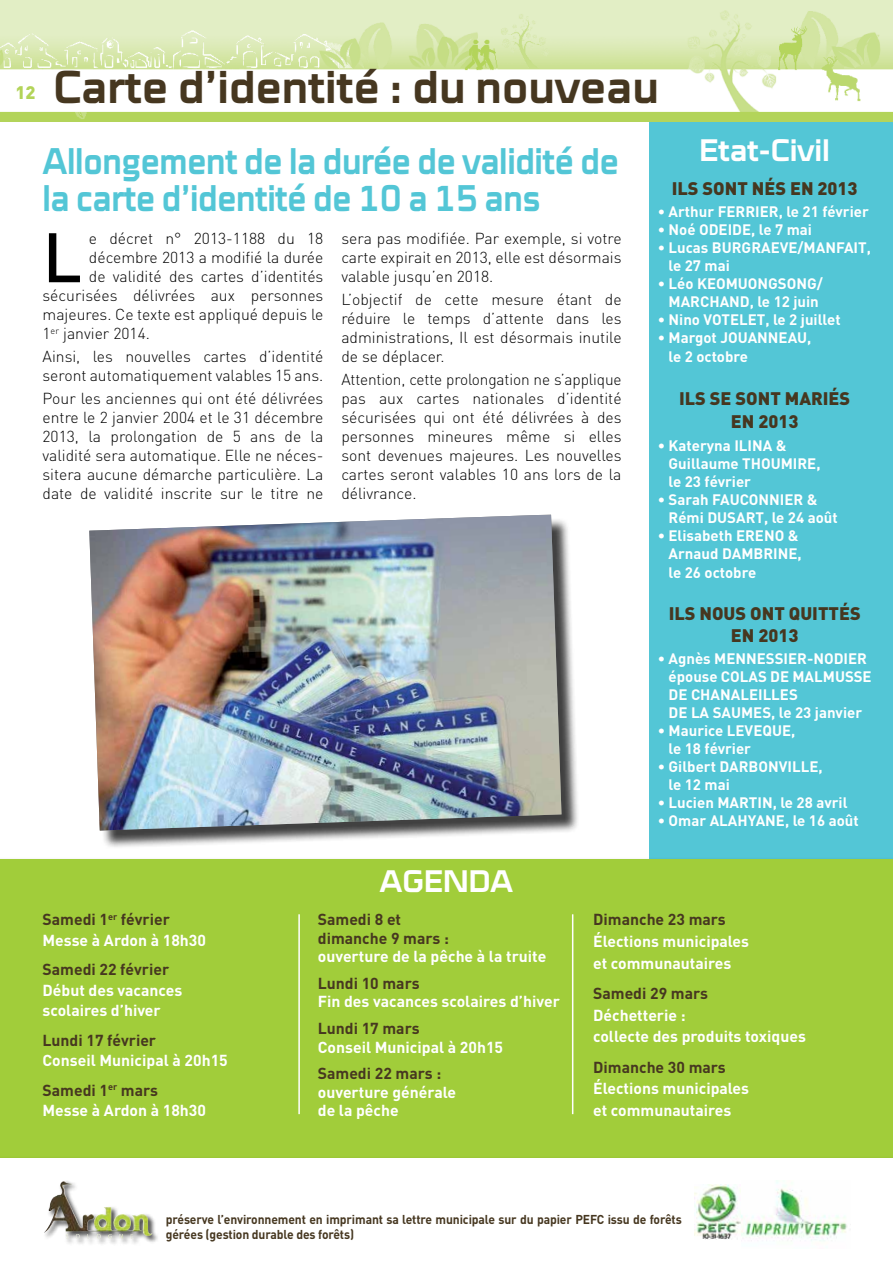
<style>
.page{position:relative;width:893px;height:1263px;background:#fff}
.page>*{position:absolute;margin:0;border:0;box-sizing:border-box;transform-origin:0 0}
.t1{font:500 68.85px "DIN";color:#000}
.t2{font:700 46.5px "Cube";color:#463720}
.t3{font:700 37.5px/37.5px "Cube";letter-spacing:-.01em;color:#53c6d6;scale:.91 1}
.t4{font:700 31.5px "Cube";color:#fff}
.t5{font:900 18px/23.4px "DIN";color:#463720;text-align:right}
.t6{font:900 18px "DIN";color:#b3d459}
.t7{font:300 15.75px/18.9px "DIN";color:#000;text-align:justify}
.t8{font:700 15.75px/21.8px "DIN";color:#fff}
.t9{font:700 15.75px/18.5px "DIN";color:#463720}
.t10{font:700 15px/18px "DIN";color:#fff}
.t11{font:700 12.75px/15.3px "DIN";letter-spacing:-.01em;color:#463720;scale:.95 1}
.s1{color:#463720}
</style>
<div class="page">
<div style="left:649px;top:85px;width:244px;height:786px;background:#53c6d6"></div>
<img style="left:0;top:0;width:893px;height:122px">
<div style="left:0;top:859px;width:893px;height:385px;background:#a1cd3a"></div>
<div style="left:0;top:1156px;width:893px;height:107px;background:#000;opacity:.75"></div>
<div style="left:0;top:1159px;width:893px;height:104px;background:#fff"></div>
<div style="left:43px;top:1180px;width:117px;height:66px;background:#000;opacity:.75"></div>
<img style="left:44px;top:1181px;width:108px;height:55px">
<div style="left:92px;top:517px;width:488px;height:332px;background:#000;opacity:.75"></div>
<img style="left:89px;top:514px;width:472px;height:316px">
<img style="left:741px;top:1180px;width:106px;height:61px">
<img style="left:694px;top:1184px;width:46px;height:56px">
<hr style="left:572px;top:914px;width:1px;height:200px;background:#fff">
<hr style="left:298px;top:914px;width:2px;height:200px;background:#fff">
<p class="t6" style="left:16px;top:80px;width:22px">12</p>
<h2 class="t2" style="left:53px;top:60px;width:607px">Carte d’identité : du nouveau</h2>
<h3 class="t3" style="left:43px;top:142px;width:635px">Allongement de la durée de validité de la carte d’identité de 10 a 15 ans</h3>
<h1 class="t1" style="left:43px;top:213px;width:41px">L</h1>
<p class="t7" style="left:89px;top:229px;width:236px">e décret n° 2013-1188 du 18</p>
<p class="t7" style="left:89px;top:248px;width:236px">décembre 2013 a modifié la durée</p>
<p class="t7" style="left:89px;top:267px;width:236px">de validité des cartes d’identités</p>
<p class="t7" style="left:43px;top:286px;width:282px">sécurisées délivrées aux personnes</p>
<p class="t7" style="left:43px;top:305px;width:282px">majeures. Ce texte est appliqué depuis le</p>
<p class="t7" style="left:43px;top:324px;width:109px">1<sup>er</sup> janvier 2014.</p>
<p class="t7" style="left:43px;top:347px;width:282px">Ainsi, les nouvelles cartes d’identité seront automatiquement valables 15 ans.</p>
<p class="t7" style="left:43px;top:389px;width:282px">Pour les anciennes qui ont été délivrées entre le 2 janvier 2004 et le 31 décembre 2013, la prolongation de 5 ans de la validité sera automatique. Elle ne néces&shy;sitera aucune démarche particulière. La date de validité inscrite sur le titre ne</p>
<p class="t7" style="left:341px;top:229px;width:282px">sera pas modifiée. Par exemple, si votre carte expirait en 2013, elle est désormais valable jusqu’en 2018.</p>
<p class="t7" style="left:341px;top:290px;width:282px">L’objectif de cette mesure étant de réduire le temps d’attente dans les administrations, Il est désormais inutile de se déplacer.</p>
<p class="t7" style="left:341px;top:370px;width:282px">Attention, cette prolongation ne s’applique pas aux cartes nationales d’identité sécurisées qui ont été délivrées à des personnes mineures même si elles sont devenues majeures. Les nouvelles cartes seront valables 10 ans lors de la délivrance.</p>
<h3 class="t4" style="left:380px;top:862px;width:135px">AGENDA</h3>
<h3 class="t4" style="left:699px;top:131px;width:132px">Etat-Civil</h3>
<p class="t5" style="left:672px;top:176px;width:10px">ILS</p>
<p class="t5" style="left:702px;top:176px;width:13px">SONT</p>
<p class="t5" style="left:752px;top:176px;width:12px">NÉS</p>
<p class="t5" style="left:790px;top:176px;width:69px">EN 2013</p>
<p class="t10" style="left:658px;top:202px;width:213px">• Arthur FERRIER, le 21 février</p>
<p class="t10" style="left:658px;top:220px;width:156px">• Noé ODEIDE, le 7 mai</p>
<p class="t10" style="left:669px;top:238px;width:204px;text-indent:-11px">• Lucas BURGRAEVE/MANFAIT, le 27 mai</p>
<p class="t10" style="left:658px;top:274px;width:167px;text-align:center">• Léo KEOMUONGSONG/<br>MARCHAND, le 12 juin</p>
<p class="t10" style="left:658px;top:310px;width:184px">• Nino VOTELET, le 2 juillet</p>
<p class="t10" style="left:669px;top:328px;width:144px;line-height:18.9px;text-indent:-11px">• Margot JOUANNEAU, le 2 octobre</p>
<p class="t5" style="left:679px;top:386px;width:10px">ILS</p>
<p class="t5" style="left:710px;top:386px;width:38px">SE SONT</p>
<p class="t5" style="left:731px;top:386px;width:69px">MARIÉS<br>EN 2013</p>
<p class="t10" style="left:669px;top:436px;width:153px;text-indent:-11px">• Kateryna ILINA &amp;<br>Guillaume THOUMIRE, le 23 février</p>
<p class="t10" style="left:669px;top:490px;width:171px;text-indent:-11px">• Sarah FAUCONNIER &amp;<br>Rémi DUSART, le 24 août</p>
<p class="t10" style="left:669px;top:525px;width:135px;line-height:18.5px;text-indent:-11px">• Elisabeth ERENO &amp;<br>Arnaud DAMBRINE, le 26 octobre</p>
<p class="t5" style="left:669px;top:602px;width:193px;line-height:21.6px;text-align:center">ILS NOUS ONT QUITTÉS<br>EN 2013</p>
<p class="t10" style="left:669px;top:649px;width:203px;text-indent:-11px">• Agnès MENNESSIER-NODIER épouse COLAS DE MALMUSSE<br>DE CHANALEILLES<br>DE LA SAUMES, le 23 janvier</p>
<p class="t10" style="left:669px;top:721px;width:128px;text-indent:-11px">• Maurice LEVEQUE, le 18 février</p>
<p class="t10" style="left:669px;top:757px;width:156px;text-indent:-11px">• Gilbert DARBONVILLE, le 12 mai</p>
<p class="t10" style="left:658px;top:793px;width:191px">• Lucien MARTIN, le 28 avril</p>
<p class="t10" style="left:658px;top:811px;width:202px">• Omar ALAHYANE, le 16 août</p>
<p class="t8" style="left:43px;top:908px;width:165px;line-height:20.7px"><span class="s1">Samedi 1</span><sup>er</sup> <span class="s1">février<br></span>Messe à Ardon à 18h30</p>
<p class="t9" style="left:43px;top:959px;width:128px">Samedi 22 février</p>
<p class="t8" style="left:43px;top:979px;width:141px;line-height:20.7px">Début des vacances scolaires d’hiver</p>
<p class="t9" style="left:43px;top:1030px;width:115px">Lundi 17 février</p>
<p class="t8" style="left:43px;top:1045px;width:187px;line-height:29.2px">Conseil Municipal à 20h15<br><span class="s1">Samedi 1</span><sup>er</sup> <span class="s1">mars</span></p>
<p class="t8" style="left:43px;top:1099px;width:165px">Messe à Ardon à 18h30</p>
<p class="t9" style="left:318px;top:910px;width:133px">Samedi 8 et dimanche 9 mars :</p>
<p class="t8" style="left:318px;top:945px;width:230px">ouverture de la pêche à la truite</p>
<p class="t9" style="left:318px;top:973px;width:103px">Lundi 10 mars</p>
<p class="t8" style="left:318px;top:990px;width:243px">Fin des vacances scolaires d’hiver</p>
<p class="t9" style="left:318px;top:1018px;width:103px">Lundi 17 mars</p>
<p class="t8" style="left:318px;top:1035px;width:187px">Conseil Municipal à 20h15</p>
<p class="t9" style="left:318px;top:1064px;width:125px">Samedi 22 mars :</p>
<p class="t8" style="left:318px;top:1082px;width:140px;line-height:18.5px">ouverture générale de la pêche</p>
<p class="t9" style="left:593px;top:909px;width:134px">Dimanche 23 mars</p>
<p class="t8" style="left:593px;top:930px;width:157px">Élections municipales et communautaires</p>
<p class="t9" style="left:593px;top:983px;width:116px">Samedi 29 mars</p>
<p class="t8" style="left:593px;top:1003px;width:214px">Déchetterie :<br>collecte des produits toxiques</p>
<p class="t9" style="left:593px;top:1057px;width:134px">Dimanche 30 mars</p>
<p class="t8" style="left:593px;top:1077px;width:157px">Élections municipales et communautaires</p>
<p class="t11" style="left:166px;top:1211px;width:545px">préserve l’environnement en imprimant sa lettre municipale sur du papier PEFC issu de forêts gérées (gestion durable des forêts)</p>
</div>
